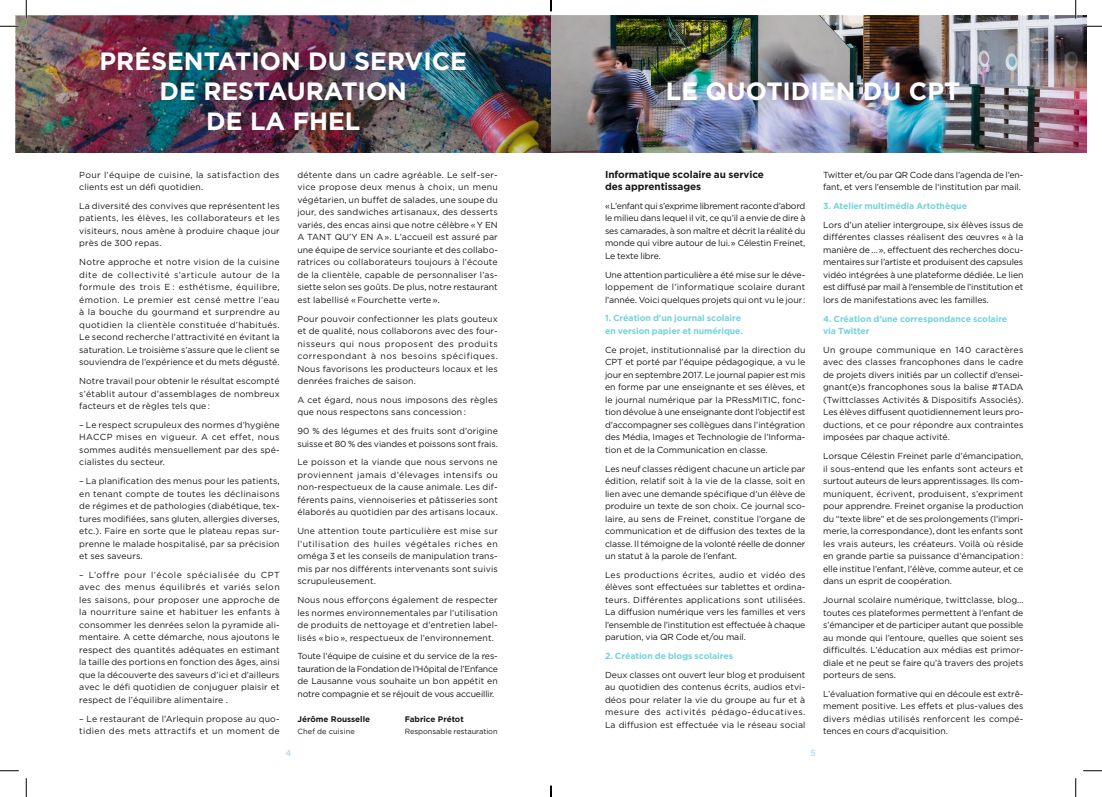
<style>
.page{position:relative;width:1102px;height:797px;background:#fff}
.page>*{position:absolute;margin:0;border:0;box-sizing:border-box;transform-origin:0 0}
.t1{font:700 25px/30px "Gotham";color:#fff;text-align:center}
.t2{font:700 10px/12.5px "Gotham";letter-spacing:-.005em;color:#171818}
.t3{font:8.75px/12.5px "Gotham";letter-spacing:.005em;color:#171818;text-align:justify}
.t4{font:700 8.75px/12.5px "Gotham";letter-spacing:-.005em;color:#73d3dc}
.t5{font:8.75px/12.5px "Gotham";letter-spacing:.035em;color:#171818}
.t6{font:500 8.75px "Gotham";color:#b0dcef}
.t7{font:700 8.12px "Gotham";color:#171818}
.t8{font:7.5px "Gotham";letter-spacing:-.005em;color:#171818}
.t9{font:7.5px "Gotham";letter-spacing:.015em;color:#171818}
</style>
<div class="page">
<img style="left:16px;top:16px;width:535px;height:137px">
<img style="left:551px;top:16px;width:535px;height:137px">
<svg style="left:0;top:25px;width:19px;height:2px"></svg>
<svg style="left:1083px;top:25px;width:18px;height:2px"></svg>
<svg style="left:0;top:770px;width:19px;height:1px"></svg>
<svg style="left:1083px;top:770px;width:18px;height:1px"></svg>
<svg style="left:25px;top:0;width:2px;height:19px"></svg>
<svg style="left:25px;top:778px;width:2px;height:19px"></svg>
<svg style="left:1074px;top:0;width:2px;height:19px"></svg>
<svg style="left:1075px;top:778px;width:1px;height:19px"></svg>
<svg style="left:550px;top:785px;width:1px;height:12px"></svg>
<h1 class="t1" style="left:100px;top:45px;width:369px">PRÉSENTATION DU SERVICE<br>DE RESTAURATION<br>DE LA FHEL</h1>
<p class="t5" style="left:79px;top:168px;width:202px">Pour l’équipe de cuisine, la satisfaction des clients est un défi quotidien.</p>
<p class="t3" style="left:79px;top:199px;width:202px">La diversité des convives que représentent les patients, les élèves, les collaborateurs et les visiteurs, nous amène à produire chaque jour près de 300 repas.</p>
<p class="t3" style="left:79px;top:256px;width:202px">Notre approche et notre vision de la cuisine dite de collectivité s’articule autour de la formule des trois E : esthétisme, équilibre, émotion. Le premier est censé mettre l’eau à la bouche du gourmand et surprendre au quotidien la clientèle constituée d’habitués.<br>Le second recherche l’attractivité en évitant la saturation. Le troisième s’assure que le client se souviendra de l’expérience et du mets dégusté.</p>
<p class="t3" style="left:79px;top:374px;width:202px">Notre travail pour obtenir le résultat escompté s’établit autour d’assemblages de nombreux facteurs et de règles tels que :</p>
<p class="t3" style="left:79px;top:418px;width:202px">– Le respect scrupuleux des normes d’hygiène HACCP mises en vigueur. A cet effet, nous sommes audités mensuellement par des spé&shy;cialistes du secteur.</p>
<p class="t3" style="left:79px;top:474px;width:202px">– La planification des menus pour les patients, en tenant compte de toutes les déclinaisons de régimes et de pathologies (diabétique, tex&shy;tures modifiées, sans gluten, allergies diverses, etc.). Faire en sorte que le plateau repas sur&shy;prenne le malade hospitalisé, par sa précision et ses saveurs.</p>
<p class="t3" style="left:79px;top:568px;width:202px">– L’offre pour l’école spécialisée du CPT avec des menus équilibrés et variés selon les saisons, pour proposer une approche de la nourriture saine et habituer les enfants à consommer les denrées selon la pyramide ali&shy;mentaire. A cette démarche, nous ajoutons le respect des quantités adéquates en estimant la taille des portions en fonction des âges, ainsi que la découverte des saveurs d’ici et d’ailleurs avec le défi quotidien de conjuguer plaisir et respect de l’équilibre alimentaire .</p>
<p class="t3" style="left:79px;top:712px;width:202px">– Le restaurant de l’Arlequin propose au quo&shy;tidien des mets attractifs et un moment de</p>
<p class="t3" style="left:297px;top:168px;width:202px">détente dans un cadre agréable. Le self-ser&shy;vice propose deux menus à choix, un menu végétarien, un buffet de salades, une soupe du jour, des sandwiches artisanaux, des desserts variés, des encas ainsi que notre célèbre «Y EN A TANT QU’Y EN A». L’accueil est assuré par une équipe de service souriante et des collabo&shy;ratrices ou collaborateurs toujours à l’écoute de la clientèle, capable de personnaliser l’as&shy;siette selon ses goûts. De plus, notre restaurant est labellisé «Fourchette verte ».</p>
<p class="t3" style="left:297px;top:312px;width:202px">Pour pouvoir confectionner les plats gouteux et de qualité, nous collaborons avec des four&shy;nisseurs qui nous proposent des produits correspondant à nos besoins spécifiques.<br>Nous favorisons les producteurs locaux et les denrées fraiches de saison.</p>
<p class="t3" style="left:297px;top:393px;width:202px">A cet égard, nous nous imposons des règles que nous respectons sans concession :</p>
<p class="t3" style="left:297px;top:424px;width:202px">90 % des légumes et des fruits sont d’origine suisse et 80 % des viandes et poissons sont frais.</p>
<p class="t3" style="left:297px;top:456px;width:202px">Le poisson et la viande que nous servons ne proviennent jamais d’élevages intensifs ou non-respectueux de la cause animale. Les dif&shy;férents pains, viennoiseries et pâtisseries sont élaborés au quotidien par des artisans locaux.</p>
<p class="t3" style="left:297px;top:524px;width:202px">Une attention toute particulière est mise sur l’utilisation des huiles végétales riches en oméga 3 et les conseils de manipulation trans&shy;mis par nos différents intervenants sont suivis scrupuleusement.</p>
<p class="t3" style="left:297px;top:593px;width:202px">Nous nous efforçons également de respecter les normes environnementales par l’utilisation de produits de nettoyage et d’entretien label&shy;lisés «bio», respectueux de l’environnement.</p>
<p class="t3" style="left:297px;top:650px;width:202px">Toute l’équipe de cuisine et du service de la res&shy;tauration de la Fondation de l’Hôpital de l’Enfance de Lausanne vous souhaite un bon appétit en notre compagnie et se réjouit de vous accueillir.</p>
<p class="t7" style="left:297px;top:714px;width:74px">Jérôme Rousselle</p>
<p class="t9" style="left:297px;top:727px;width:59px">Chef de cuisine</p>
<p class="t7" style="left:404px;top:714px;width:61px">Fabrice Prétot</p>
<p class="t8" style="left:404px;top:727px;width:94px">Responsable restauration</p>
<h1 class="t1" style="left:665px;top:75px;width:296px">LE QUOTIDIEN DU CPT</h1>
<p class="t2" style="left:605px;top:167px;width:160px">Informatique scolaire au service des apprentissages</p>
<p class="t3" style="left:605px;top:199px;width:202px">«L’enfant qui s’exprime librement raconte d’abord le milieu dans lequel il vit, ce qu’il a envie de dire à ses camarades, à son maître et décrit la réalité du monde qui vibre autour de lui.» Célestin Freinet, Le texte libre.</p>
<p class="t3" style="left:605px;top:268px;width:202px">Une attention particulière a été mise sur le déve&shy;loppement de l’informatique scolaire durant l’année. Voici quelques projets qui ont vu le jour:</p>
<p class="t4" style="left:605px;top:312px;width:139px">1. Création d’un journal scolaire en version papier et numérique.</p>
<p class="t3" style="left:605px;top:343px;width:202px">Ce projet, institutionnalisé par la direction du CPT et porté par l’équipe pédagogique, a vu le jour en septembre 2017. Le journal papier est mis en forme par une enseignante et ses élèves, et le journal numérique par la PRessMITIC, fonc&shy;tion dévolue à une enseignante dont l’objectif est d’accompagner ses collègues dans l’intégration des Média, Images et Technologie de l’Informa&shy;tion et de la Communication en classe.</p>
<p class="t3" style="left:605px;top:462px;width:202px">Les neuf classes rédigent chacune un article par édition, relatif soit à la vie de la classe, soit en lien avec une demande spécifique d’un élève de produire un texte de son choix. Ce journal sco&shy;laire, au sens de Freinet, constitue l’organe de communication et de diffusion des textes de la classe. Il témoigne de la volonté réelle de donner un statut à la parole de l’enfant.</p>
<p class="t3" style="left:605px;top:568px;width:202px">Les productions écrites, audio et vidéo des élèves sont effectuées sur tablettes et ordina&shy;teurs. Différentes applications sont utilisées.<br>La diffusion numérique vers les familles et vers l’ensemble de l’institution est effectuée à chaque parution, via QR Code et/ou mail.</p>
<p class="t4" style="left:605px;top:649px;width:129px">2. Création de blogs scolaires</p>
<p class="t3" style="left:605px;top:668px;width:202px">Deux classes ont ouvert leur blog et produisent au quotidien des contenus écrits, audios etvi&shy;déos pour relater la vie du groupe au fur et à mesure des activités pédago-éducatives.<br>La diffusion est effectuée via le réseau social</p>
<p class="t3" style="left:823px;top:168px;width:202px">Twitter et/ou par QR Code dans l’agenda de l’en&shy;fant, et vers l’ensemble de l‘institution par mail.</p>
<p class="t4" style="left:823px;top:199px;width:145px">3. Atelier multimédia Artothèque</p>
<p class="t3" style="left:823px;top:218px;width:202px">Lors d’un atelier intergroupe, six élèves issus de différentes classes réalisent des œuvres « à la manière de …», effectuent des recherches docu&shy;mentaires sur l’artiste et produisent des capsules vidéo intégrées à une plateforme dédiée. Le lien est diffusé par mail à l’ensemble de l’institution et lors de manifestations avec les familles.</p>
<p class="t4" style="left:823px;top:312px;width:185px">4. Création d’une correspondance scolaire via Twitter</p>
<p class="t3" style="left:823px;top:343px;width:202px">Un groupe communique en 140 caractères avec des classes francophones dans le cadre de projets divers initiés par un collectif d’ensei&shy;gnant(e)s francophones sous la balise #TADA (Twittclasses Activités &amp; Dispositifs Associés).<br>Les élèves diffusent quotidiennement leurs pro&shy;ductions, et ce pour répondre aux contraintes imposées par chaque activité.</p>
<p class="t3" style="left:823px;top:449px;width:202px">Lorsque Célestin Freinet parle d’émancipation, il sous-entend que les enfants sont acteurs et surtout auteurs de leurs apprentissages. Ils com&shy;muniquent, écrivent, produisent, s’expriment pour apprendre. Freinet organise la production du “texte libre” et de ses prolongements (l’impri&shy;merie, la correspondance), dont les enfants sont les vrais auteurs, les créateurs. Voilà où réside en grande partie sa puissance d’émancipation: elle institue l’enfant, l’élève, comme auteur, et ce dans un esprit de coopération.</p>
<p class="t3" style="left:823px;top:593px;width:202px">Journal scolaire numérique, twittclasse, blog… toutes ces plateformes permettent à l’enfant de s’émanciper et de participer autant que possible au monde qui l’entoure, quelles que soient ses difficultés. L’éducation aux médias est primor&shy;diale et ne peut se faire qu’à travers des projets porteurs de sens.</p>
<p class="t3" style="left:823px;top:687px;width:202px">L’évaluation formative qui en découle est extrê&shy;mement positive. Les effets et plus-values des divers médias utilisés renforcent les compé&shy;tences en cours d’acquisition.</p>
<p class="t6" style="left:285px;top:747px;width:7px">4</p>
<p class="t6" style="left:810px;top:747px;width:7px">5</p>
</div>
